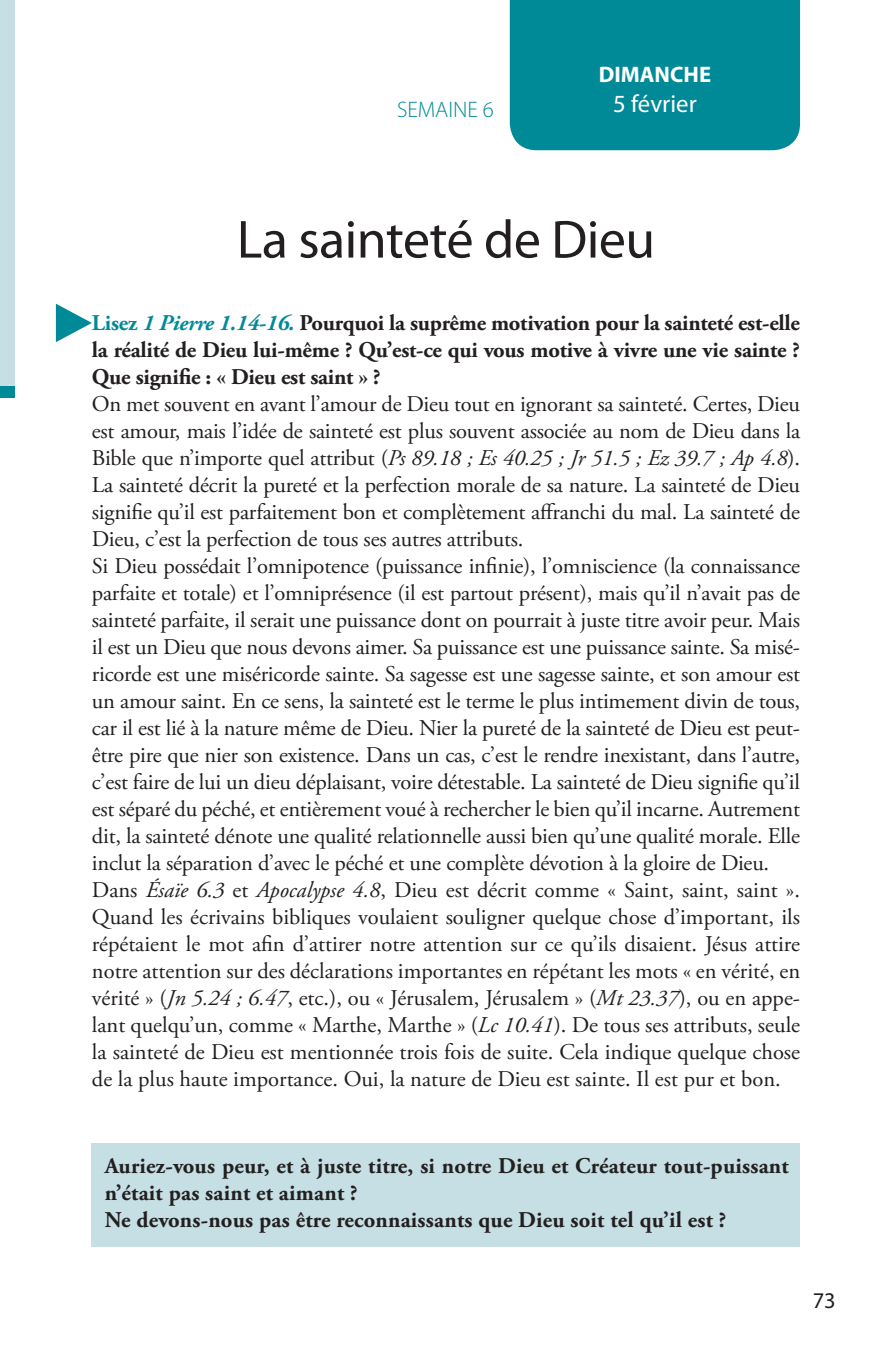
<style>
.page{position:relative;width:892px;height:1351px;background:#fff}
.page>*{position:absolute;margin:0;border:0;box-sizing:border-box;transform-origin:0 0}
.t1{font:54px "Myriad Pro";letter-spacing:-.01em;color:#231f20}
.t2{font:24.75px "Myriad Pro";color:#fff}
.t3{font:22.5px/27px "Adobe Garamond Pro";letter-spacing:-.01em;color:#231f20}
.t4{font:700 22.5px/27px "Adobe Garamond Pro";letter-spacing:.01em;color:#231f20;text-align:justify}
.t5{font:700 22.5px "Myriad Pro";color:#fff}
.t6{font:300 22.5px "Myriad Pro";color:#008a98}
.t7{font:22.5px "Myriad Pro";color:#231f20}
.s1{color:#008a98}
.s2{font-style:italic;color:#008a98}
.s3{font-style:italic}
</style>
<div class="page">
<div style="left:510px;top:0;width:290px;height:150px;background:#008a98"></div>
<div style="left:0;top:0;width:15px;height:386px;background:#c6dfe4"></div>
<div style="left:0;top:386px;width:15px;height:12px;background:#008a98"></div>
<svg style="left:56px;top:304px;width:36px;height:38px"></svg>
<div style="left:92px;top:1143px;width:708px;height:103px;background:#c6dfe4"></div>
<p class="t5" style="left:599px;top:62px;width:114px">DIMANCHE</p>
<p class="t6" style="left:397px;top:97px;width:98px">SEMAINE 6</p>
<p class="t2" style="left:613px;top:90px;width:85px">5 février</p>
<h1 class="t1" style="left:237px;top:210px;width:420px">La sainteté de Dieu</h1>
<p class="t4" style="left:92px;top:309px;width:709px"><span class="s1">Lisez</span> <span class="s2">1 Pierre 1.14-16.</span> Pourquoi la suprême motivation pour la sainteté est-elle la réalité de Dieu lui-même ? Qu’est-ce qui vous motive à vivre une vie sainte ?<br>Que signifie : « Dieu est saint » ?</p>
<p class="t3" style="left:92px;top:391px;width:710px">On met souvent en avant l’amour de Dieu tout en ignorant sa sainteté. Certes, Dieu est amour, mais l’idée de sainteté est plus souvent associée au nom de Dieu dans la Bible que n’importe quel attribut (<span class="s3">Ps 89.18 ; Es 40.25 ; Jr 51.5 ; Ez 39.7 ; Ap 4.8</span>).<br>La sainteté décrit la pureté et la perfection morale de sa nature. La sainteté de Dieu signifie qu’il est parfaitement bon et complètement affranchi du mal. La sainteté de Dieu, c’est la perfection de tous ses autres attributs.<br>Si Dieu possédait l’omnipotence (puissance infinie), l’omniscience (la connaissance parfaite et totale) et l’omniprésence (il est partout présent), mais qu’il n’avait pas de sainteté parfaite, il serait une puissance dont on pourrait à juste titre avoir peur. Mais il est un Dieu que nous devons aimer. Sa puissance est une puissance sainte. Sa misé&shy;ricorde est une miséricorde sainte. Sa sagesse est une sagesse sainte, et son amour est un amour saint. En ce sens, la sainteté est le terme le plus intimement divin de tous, car il est lié à la nature même de Dieu. Nier la pureté de la sainteté de Dieu est peut&shy;être pire que nier son existence. Dans un cas, c’est le rendre inexistant, dans l’autre, c’est faire de lui un dieu déplaisant, voire détestable. La sainteté de Dieu signifie qu’il est séparé du péché, et entièrement voué à rechercher le bien qu’il incarne. Autrement dit, la sainteté dénote une qualité relationnelle aussi bien qu’une qualité morale. Elle inclut la séparation d’avec le péché et une complète dévotion à la gloire de Dieu.<br>Dans <span class="s3">Ésaïe 6.3</span> et <span class="s3">Apocalypse 4.8</span>, Dieu est décrit comme « Saint, saint, saint ».<br>Quand les écrivains bibliques voulaient souligner quelque chose d’important, ils répétaient le mot afin d’attirer notre attention sur ce qu’ils disaient. Jésus attire notre attention sur des déclarations importantes en répétant les mots « en vérité, en vérité » (<span class="s3">Jn 5.24 ; 6.47</span>, etc.), ou « Jérusalem, Jérusalem » (<span class="s3">Mt 23.37</span>), ou en appe&shy;lant quelqu’un, comme « Marthe, Marthe » (<span class="s3">Lc 10.41</span>). De tous ses attributs, seule la sainteté de Dieu est mentionnée trois fois de suite. Cela indique quelque chose de la plus haute importance. Oui, la nature de Dieu est sainte. Il est pur et bon.</p>
<p class="t4" style="left:105px;top:1153px;width:685px;text-align:left">Auriez-vous peur, et à juste titre, si notre Dieu et Créateur tout-puissant n’était pas saint et aimant ?<br>Ne devons-nous pas être reconnaissants que Dieu soit tel qu’il est ?</p>
<p class="t7" style="left:812px;top:1288px;width:25px">73</p>
</div>
